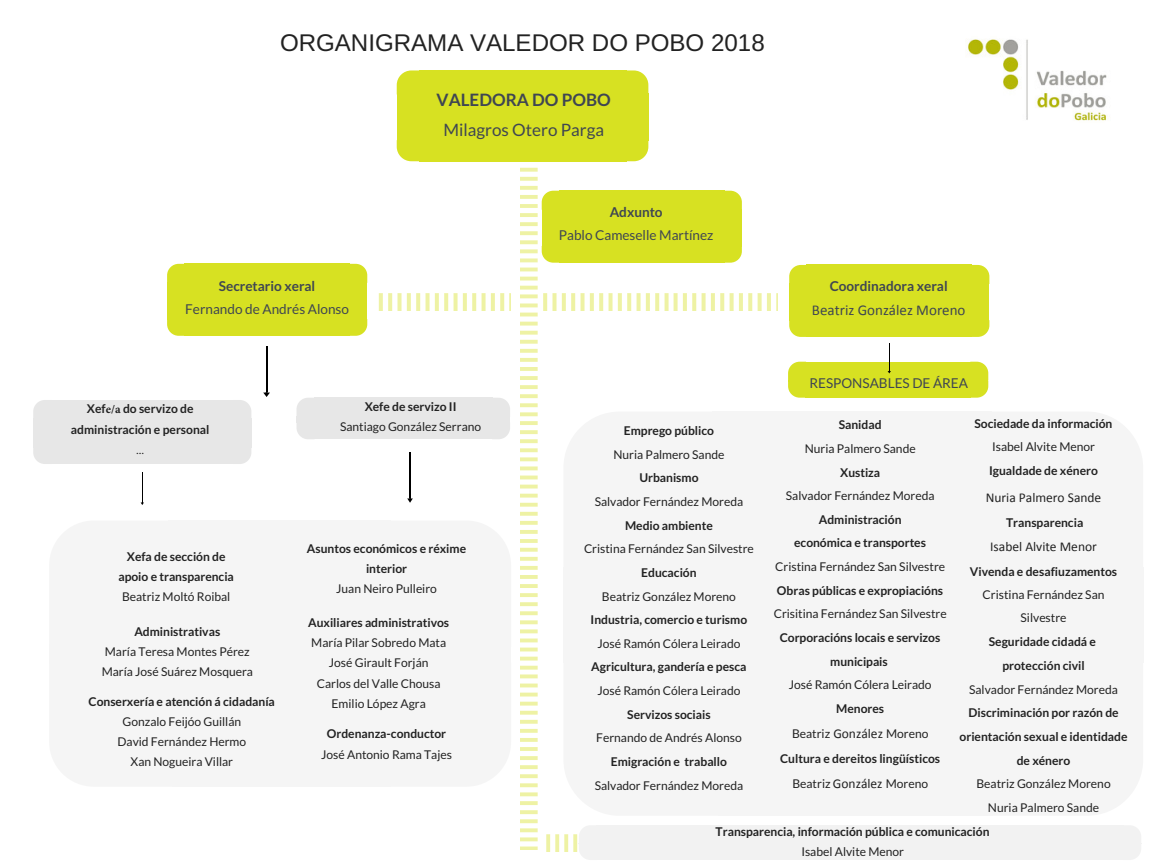
<style>
.page{position:relative;width:1152px;height:864px;background:#fff}
.page>*{position:absolute;margin:0;border:0;box-sizing:border-box;transform-origin:0 0}
.t1{font:24.15px "Arimo";color:#222}
.t2{font:17.1px "Lato";color:#3f4652}
.t3{font:700 17.1px "Lato";color:#3f4652}
.t4{font:15px "Calibri";color:#3f4652}
.t5{font:13.65px "Lato";color:#3f4652}
.t6{font:700 13.65px "Lato";color:#3f4652}
.t7{font:13.5px "Calibri";color:#222}
.t8{font:700 12px/23.7px "Lato";color:#222;text-align:center}
.t9{font:12px/20.2px "Lato";color:#222;text-align:center}
.t10{font:12px "Minion Pro";color:#222}
.s1{font-family:"Minion Pro"}
.s2{font-weight:400}
.s3{font-family:"Calibri";font-weight:400;font-size:13.5px}
</style>
<div class="page">
<div style="left:713px;top:412px;width:279px;height:158px;background:#f5f5f5"></div>
<div style="left:716px;top:567px;width:276px;height:96px;background:#f5f5f5"></div>
<div style="left:988px;top:567px;width:155px;height:96px;background:#f5f5f5"></div>
<div style="left:718px;top:661px;width:274px;height:155px;background:#f5f5f5"></div>
<div style="left:168px;top:520px;width:223px;height:127px;background:#f5f5f5"></div>
<div style="left:49px;top:645px;width:125px;height:19px;background:#f5f5f5"></div>
<div style="left:171px;top:645px;width:220px;height:19px;background:#f5f5f5"></div>
<div style="left:387px;top:645px;width:124px;height:19px;background:#f5f5f5"></div>
<div style="left:172px;top:663px;width:219px;height:124px;background:#f5f5f5"></div>
<div style="left:310px;top:416px;width:191px;height:7px;background:#e7e7e7"></div>
<div style="left:314px;top:398px;width:179px;height:19px;background:#e7e7e7"></div>
<div style="left:314px;top:422px;width:179px;height:17px;background:#e7e7e7"></div>
<svg style="left:296px;top:398px;width:18px;height:41px"></svg>
<svg style="left:493px;top:398px;width:17px;height:41px"></svg>
<svg style="left:234px;top:400px;width:17px;height:19px"></svg>
<div style="left:233px;top:419px;width:18px;height:29px;background:#e7e7e7"></div>
<div style="left:46px;top:417px;width:196px;height:32px;background:#e7e7e7"></div>
<div style="left:51px;top:400px;width:183px;height:19px;background:#e7e7e7"></div>
<svg style="left:33px;top:400px;width:18px;height:19px"></svg>
<div style="left:33px;top:419px;width:18px;height:29px;background:#e7e7e7"></div>
<div style="left:51px;top:447px;width:183px;height:17px;background:#e7e7e7"></div>
<svg style="left:33px;top:448px;width:18px;height:16px"></svg>
<svg style="left:234px;top:448px;width:17px;height:16px"></svg>
<svg style="left:350px;top:264px;width:17px;height:18px"></svg>
<div style="left:349px;top:282px;width:18px;height:38px;background:#d7e122"></div>
<div style="left:181px;top:281px;width:176px;height:40px;background:#d7e122"></div>
<div style="left:184px;top:264px;width:166px;height:19px;background:#d7e122"></div>
<svg style="left:167px;top:264px;width:17px;height:18px"></svg>
<div style="left:167px;top:282px;width:18px;height:38px;background:#d7e122"></div>
<div style="left:184px;top:319px;width:166px;height:17px;background:#d7e122"></div>
<svg style="left:167px;top:320px;width:17px;height:16px"></svg>
<svg style="left:350px;top:320px;width:17px;height:16px"></svg>
<svg style="left:972px;top:265px;width:17px;height:18px"></svg>
<div style="left:971px;top:283px;width:18px;height:38px;background:#d7e122"></div>
<div style="left:803px;top:282px;width:177px;height:40px;background:#d7e122"></div>
<div style="left:807px;top:265px;width:165px;height:19px;background:#d7e122"></div>
<svg style="left:789px;top:265px;width:18px;height:18px"></svg>
<div style="left:789px;top:283px;width:18px;height:38px;background:#d7e122"></div>
<div style="left:807px;top:320px;width:165px;height:17px;background:#d7e122"></div>
<svg style="left:789px;top:321px;width:18px;height:16px"></svg>
<svg style="left:972px;top:321px;width:17px;height:16px"></svg>
<div style="left:805px;top:362px;width:166px;height:19px;background:#d7e122"></div>
<div style="left:805px;top:381px;width:166px;height:17px;background:#d7e122"></div>
<svg style="left:788px;top:362px;width:17px;height:36px"></svg>
<svg style="left:971px;top:362px;width:17px;height:36px"></svg>
<hr style="left:584px;top:844px;width:558px;height:1px;background:#d9d9d9">
<div style="left:596px;top:825px;width:528px;height:19px;background:#f2f2f2"></div>
<div style="left:596px;top:843px;width:528px;height:17px;background:#f2f2f2"></div>
<svg style="left:1124px;top:826px;width:17px;height:34px"></svg>
<svg style="left:627px;top:70px;width:21px;height:24px"></svg>
<div style="left:626px;top:94px;width:22px;height:47px;background:#d7e122"></div>
<div style="left:414px;top:92px;width:222px;height:51px;background:#d7e122"></div>
<div style="left:419px;top:70px;width:208px;height:24px;background:#d7e122"></div>
<svg style="left:397px;top:70px;width:22px;height:24px"></svg>
<div style="left:397px;top:94px;width:22px;height:47px;background:#d7e122"></div>
<div style="left:419px;top:140px;width:208px;height:21px;background:#d7e122"></div>
<svg style="left:397px;top:141px;width:22px;height:20px"></svg>
<svg style="left:627px;top:141px;width:21px;height:20px"></svg>
<svg style="left:263px;top:392px;width:7px;height:5px"></svg>
<hr style="left:266px;top:347px;width:2px;height:45px;background:#000">
<svg style="left:888px;top:343px;width:3px;height:30px"></svg>
<svg style="left:141px;top:473px;width:3px;height:32px"></svg>
<img style="left:968px;top:39px;width:139px;height:82px">
<svg style="left:407px;top:498px;width:6px;height:5px"></svg>
<hr style="left:409px;top:453px;width:2px;height:45px;background:#000">
<svg style="left:379px;top:293px;width:132px;height:17px"></svg>
<svg style="left:520px;top:168px;width:257px;height:692px"></svg>
<h1 class="t1" style="left:280px;top:29px;width:486px">ORGANIGRAMA VALEDOR DO POBO 2018</h1>
<h2 class="t3" style="left:437px;top:90px;width:176px">VALEDORA DO POBO</h2>
<h2 class="t2" style="left:444px;top:119px;width:162px">Milagros Otero Parga</h2>
<p class="t6" style="left:219px;top:278px;width:98px">Secretario xeral</p>
<p class="t5" style="left:185px;top:300px;width:165px">Fernando de Andrés Alonso</p>
<p class="t8" style="left:71px;top:398px;width:140px;line-height:21px">Xef<span class="s1">e/a</span> do servizo de administración e personal</p>
<p class="t10" style="left:136px;top:442px;width:10px">...</p>
<p class="t8" style="left:118px;top:546px;width:117px;line-height:20.2px">Xefa de sección de apoio e transparencia</p>
<p class="t9" style="left:122px;top:586px;width:110px">Beatriz Moltó Roibal</p>
<p class="t8" style="left:134px;top:619px;width:87px">Administrativas</p>
<p class="t9" style="left:102px;top:641px;width:153px;text-align:left">María Teresa Montes Pérez<br>María José Suárez Mosquera</p>
<p class="t8" style="left:365px;top:394px;width:93px">Xefe de servizo II</p>
<p class="t9" style="left:340px;top:416px;width:143px">Santiago González Serrano</p>
<p class="t8" style="left:307px;top:538px;width:161px;line-height:20.2px">Asuntos económicos e réxime interior</p>
<p class="t9" style="left:336px;top:578px;width:102px">Juan Neiro Pulleiro</p>
<p class="t8" style="left:308px;top:610px;width:143px">Auxiliares administrativos</p>
<p class="t9" style="left:311px;top:632px;width:136px">María Pilar Sobredo Mata<br>José Girault Forján<br>Carlos del Valle Chousa</p>
<p class="t8" style="left:89px;top:689px;width:188px">Conserxería e atención á cidadanía</p>
<p class="t9" style="left:332px;top:693px;width:96px">Emilio López Agra</p>
<p class="t9" style="left:118px;top:711px;width:130px">Gonzalo Feijóo Guillán<br>David Fernández Hermo<br>Xan Nogueira Villar</p>
<p class="t8" style="left:327px;top:722px;width:121px">Ordenanza-conductor</p>
<p class="t9" style="left:321px;top:744px;width:132px">José Antonio Rama Tajes</p>
<p class="t6" style="left:610px;top:204px;width:55px">Adxunto</p>
<p class="t5" style="left:559px;top:226px;width:156px">Pablo Cameselle Martínez</p>
<p class="t6" style="left:830px;top:278px;width:119px">Coordinadora xeral</p>
<p class="t4" style="left:812px;top:300px;width:155px">Beatriz González Moreno</p>
<p class="t8" style="left:624px;top:419px;width:92px">Emprego público</p>
<p class="t9" style="left:613px;top:444px;width:113px">Nuria Palmero Sande</p>
<p class="t8" style="left:639px;top:466px;width:61px">Urbanismo</p>
<p class="t9" style="left:595px;top:491px;width:150px">Salvador Fernández Moreda</p>
<p class="t8" style="left:625px;top:513px;width:89px">Medio ambiente</p>
<p class="t9" style="left:584px;top:539px;width:171px">Cristina Fernández San Silvestre</p>
<p class="t8" style="left:641px;top:561px;width:57px">Educación</p>
<p class="t9" style="left:602px;top:586px;width:135px">Beatriz González Moreno</p>
<p class="t8" style="left:591px;top:608px;width:158px">Industria, comercio e turismo</p>
<p class="t9" style="left:598px;top:633px;width:144px">José Ramón Cólera Leirado</p>
<p class="t8" style="left:591px;top:655px;width:157px">Agricultura, gandería e pesca</p>
<p class="t9" style="left:598px;top:680px;width:144px">José Ramón Cólera Leirado</p>
<p class="t8" style="left:627px;top:702px;width:85px">Servizos sociais</p>
<p class="t9" style="left:596px;top:728px;width:147px">Fernando de Andrés Alonso</p>
<p class="t8" style="left:611px;top:750px;width:118px">Emigración e traballo</p>
<p class="t9" style="left:595px;top:775px;width:150px">Salvador Fernández Moreda</p>
<p class="t5" style="left:809px;top:375px;width:160px">RESPONSABLES DE ÁREA</p>
<p class="t8" style="left:839px;top:413px;width:44px">Sanidad</p>
<p class="t9" style="left:805px;top:438px;width:113px">Nuria Palmero Sande</p>
<p class="t8" style="left:840px;top:460px;width:42px">Xustiza</p>
<p class="t9" style="left:786px;top:485px;width:150px">Salvador Fernández Moreda</p>
<p class="t8" style="left:794px;top:507px;width:133px">Administración económica e transportes</p>
<p class="t9" style="left:775px;top:556px;width:171px">Cristina Fernández San Silvestre</p>
<p class="t8" style="left:777px;top:578px;width:168px">Obras públicas e expropiacións</p>
<p class="t9" style="left:774px;top:604px;width:174px">Crisitina Fernández San Silvestre</p>
<p class="t8" style="left:780px;top:625px;width:162px">Corporacións locais e servizos municipais</p>
<p class="t9" style="left:789px;top:674px;width:144px">José Ramón Cólera Leirado</p>
<p class="t8" style="left:780px;top:696px;width:162px;line-height:25.2px">Menores<br><span class="s2">Beatriz</span> <span class="s3">González</span> <span class="s2">Moreno<br></span>Cultura e dereitos lingüísticos<br><span class="s2">Beatriz</span> <span class="s3">González</span> <span class="s2">Moreno</span></p>
<p class="t8" style="left:974px;top:412px;width:139px">Sociedade da información</p>
<p class="t9" style="left:992px;top:437px;width:104px">Isabel Alvite Menor</p>
<p class="t8" style="left:989px;top:458px;width:110px">Igualdade de xénero</p>
<p class="t7" style="left:986px;top:489px;width:117px">Nuria Palmero Sande</p>
<p class="t8" style="left:1006px;top:510px;width:79px">Transparencia</p>
<p class="t7" style="left:990px;top:538px;width:108px">Isabel Alvite Menor</p>
<p class="t8" style="left:970px;top:559px;width:149px">Vivenda e desafiuzamentos</p>
<p class="t9" style="left:983px;top:583px;width:123px;line-height:23.2px">Cristina Fernández San<br>Silvestre</p>
<p class="t8" style="left:989px;top:630px;width:109px">Seguridade cidadá e protección civil</p>
<p class="t9" style="left:969px;top:679px;width:150px">Salvador Fernández Moreda</p>
<p class="t8" style="left:960px;top:701px;width:169px">Discriminación por razón de orientación sexual e identidade de xénero</p>
<p class="t9" style="left:976px;top:771px;width:136px;line-height:24px">Beatriz González Moreno<br>Nuria Palmero Sande</p>
<p class="t8" style="left:716px;top:820px;width:275px">Transparencia, información pública e comunicación</p>
<p class="t9" style="left:801px;top:842px;width:104px">Isabel Alvite Menor</p>
</div>
